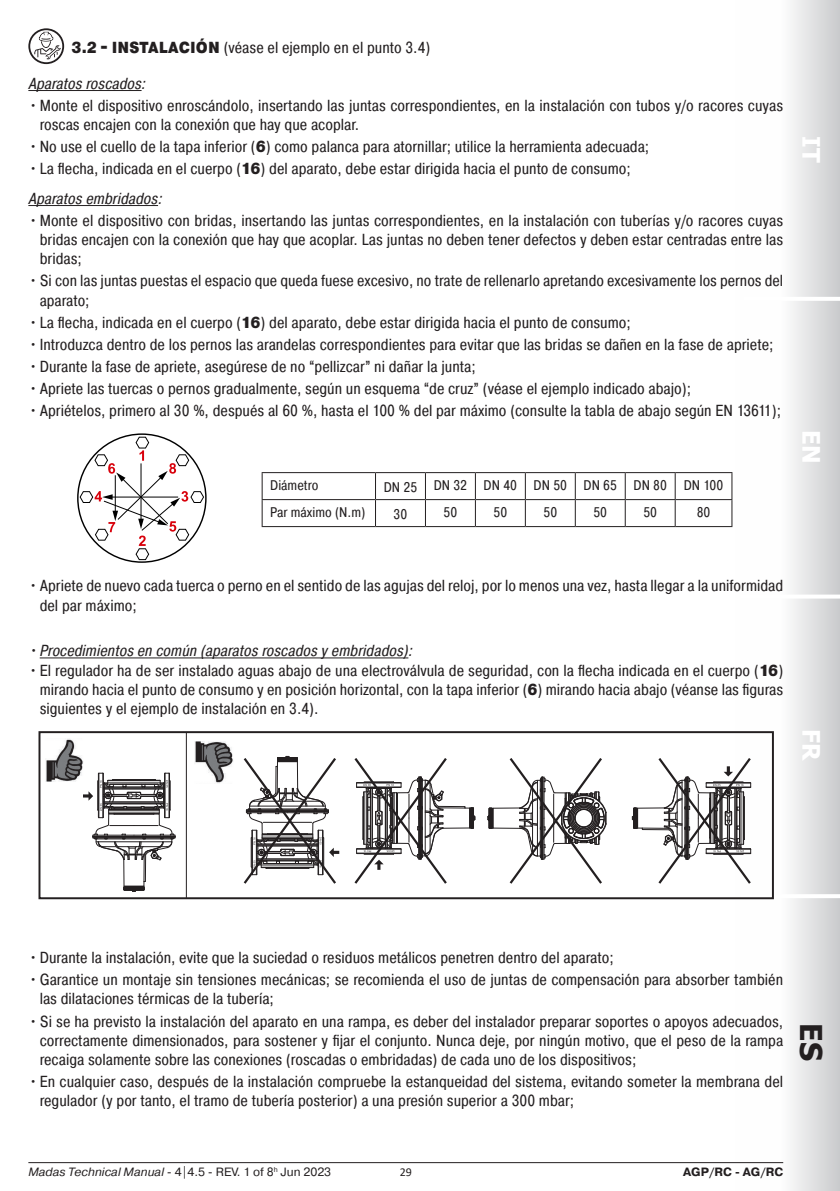
<style>
.page{position:relative;width:840px;height:1191px;background:#fff}
.page>*{position:absolute;margin:0;border:0;box-sizing:border-box;transform-origin:0 0}
.t1{font:700 30px "Tahoma";color:#231f20}
.t2{font:700 24px "Tahoma";color:#fff}
.t3{font:16px/19.2px "Pragmatica Cond";color:#231f20}
.t4{font:italic 16px "Pragmatica Cond";color:#231f20}
.t5{font:14px "Pragmatica Cond";color:#231f20}
.t6{font:12px "Pragmatica";color:#231f20}
.t7{font:700 12px "Pragmatica";color:#231f20}
.t8{font:12px "Calibri";color:#231f20}
.s1{font-weight:900}
.s2{font-style:italic}
</style>
<div class="page">
<div style="left:734px;top:0;width:105px;height:1191px;background:linear-gradient(to right,#fff,#d5d5d7)"></div>
<hr style="left:743px;top:297px;width:96px;height:4px;background:#fff">
<hr style="left:740px;top:594px;width:99px;height:4px;background:#fff">
<hr style="left:740px;top:894px;width:99px;height:4px;background:#fff">
<hr style="left:28px;top:1162px;width:754px;height:1px;background:#231f20">
<hr style="left:28px;top:90px;width:113px;height:1px;background:#231f20">
<hr style="left:28px;top:205px;width:130px;height:1px;background:#231f20">
<hr style="left:40px;top:657px;width:368px;height:1px;background:#231f20">
<svg style="left:28px;top:28px;width:36px;height:36px"></svg>
<svg style="left:30px;top:30px;width:32px;height:32px"></svg>
<svg style="left:34px;top:32px;width:27px;height:27px"></svg>
<svg style="left:79px;top:436px;width:125px;height:124px"></svg>
<hr style="left:261px;top:472px;width:114px;height:1px;background:#231f20">
<hr style="left:375px;top:472px;width:50px;height:1px;background:#231f20">
<hr style="left:425px;top:472px;width:50px;height:1px;background:#231f20">
<hr style="left:475px;top:472px;width:50px;height:1px;background:#231f20">
<hr style="left:525px;top:472px;width:50px;height:1px;background:#231f20">
<hr style="left:575px;top:472px;width:50px;height:1px;background:#231f20">
<hr style="left:625px;top:472px;width:49px;height:1px;background:#231f20">
<hr style="left:674px;top:472px;width:58px;height:1px;background:#231f20">
<hr style="left:261px;top:499px;width:114px;height:1px;background:#231f20">
<svg style="left:261px;top:473px;width:1px;height:53px"></svg>
<hr style="left:375px;top:499px;width:50px;height:1px;background:#231f20">
<svg style="left:375px;top:473px;width:1px;height:53px"></svg>
<hr style="left:425px;top:499px;width:50px;height:1px;background:#231f20">
<hr style="left:475px;top:499px;width:50px;height:1px;background:#231f20">
<svg style="left:474px;top:473px;width:1px;height:53px"></svg>
<hr style="left:525px;top:499px;width:50px;height:1px;background:#231f20">
<svg style="left:524px;top:473px;width:1px;height:53px"></svg>
<hr style="left:575px;top:499px;width:50px;height:1px;background:#231f20">
<svg style="left:574px;top:473px;width:1px;height:53px"></svg>
<hr style="left:625px;top:499px;width:49px;height:1px;background:#231f20">
<svg style="left:624px;top:473px;width:1px;height:53px"></svg>
<hr style="left:674px;top:499px;width:58px;height:1px;background:#231f20">
<svg style="left:674px;top:473px;width:1px;height:53px"></svg>
<svg style="left:731px;top:473px;width:1px;height:53px"></svg>
<hr style="left:261px;top:526px;width:114px;height:1px;background:#231f20">
<hr style="left:375px;top:526px;width:50px;height:1px;background:#231f20">
<hr style="left:425px;top:526px;width:50px;height:1px;background:#231f20">
<hr style="left:475px;top:526px;width:50px;height:1px;background:#231f20">
<hr style="left:525px;top:526px;width:50px;height:1px;background:#231f20">
<hr style="left:575px;top:526px;width:50px;height:1px;background:#231f20">
<hr style="left:625px;top:526px;width:49px;height:1px;background:#231f20">
<hr style="left:674px;top:526px;width:58px;height:1px;background:#231f20">
<div style="left:38px;top:731px;width:735px;height:168px;border:2px solid #231f20"></div>
<hr style="left:186px;top:732px;width:1px;height:166px;background:#231f20">
<svg style="left:83px;top:773px;width:93px;height:119px"></svg>
<img style="left:195px;top:741px;width:38px;height:43px">
<img style="left:46px;top:738px;width:38px;height:43px">
<svg style="left:243px;top:755px;width:96px;height:129px"></svg>
<svg style="left:354px;top:758px;width:121px;height:126px"></svg>
<svg style="left:487px;top:758px;width:119px;height:126px"></svg>
<svg style="left:631px;top:755px;width:121px;height:131px"></svg>
<p class="t3" style="left:72px;top:38px;width:360px"><span class="s1">3.2 - INSTALACIÓN</span> (véase el ejemplo en el punto 3.4)</p>
<p class="t4" style="left:28px;top:73px;width:119px">Aparatos roscados:</p>
<p class="t3" style="left:40px;top:96px;width:744px;text-indent:-11px">•Monte el dispositivo enroscándolo, insertando las juntas correspondientes, en la instalación con tubos y/o racores cuyas roscas encajen con la conexión que hay que acoplar.</p>
<p class="t3" style="left:28px;top:137px;width:622px">•No use el cuello de la tapa inferior (<span class="s1">6</span>) como palanca para atornillar; utilice la herramienta adecuada;</p>
<p class="t3" style="left:28px;top:159px;width:603px">•La flecha, indicada en el cuerpo (<span class="s1">16</span>) del aparato, debe estar dirigida hacia el punto de consumo;</p>
<p class="t4" style="left:28px;top:188px;width:135px">Aparatos embridados:</p>
<p class="t3" style="left:40px;top:211px;width:744px;text-align:justify;text-indent:-11px">•Monte el dispositivo con bridas, insertando las juntas correspondientes, en la instalación con tuberías y/o racores cuyas bridas encajen con la conexión que hay que acoplar. Las juntas no deben tener defectos y deben estar centradas entre las bridas;</p>
<p class="t3" style="left:40px;top:271px;width:744px;text-indent:-11px">•Si con las juntas puestas el espacio que queda fuese excesivo, no trate de rellenarlo apretando excesivamente los pernos del aparato;</p>
<p class="t3" style="left:28px;top:312px;width:603px">•La flecha, indicada en el cuerpo (<span class="s1">16</span>) del aparato, debe estar dirigida hacia el punto de consumo;</p>
<p class="t3" style="left:28px;top:334px;width:746px">•Introduzca dentro de los pernos las arandelas correspondientes para evitar que las bridas se dañen en la fase de apriete;</p>
<p class="t3" style="left:28px;top:356px;width:448px">•Durante la fase de apriete, asegúrese de no “pellizcar” ni dañar la junta;</p>
<p class="t3" style="left:28px;top:379px;width:664px">•Apriete las tuercas o pernos gradualmente, según un esquema “de cruz” (véase el ejemplo indicado abajo);</p>
<p class="t3" style="left:28px;top:401px;width:753px">•Apriételos, primero al 30 %, después al 60 %, hasta el 100 % del par máximo (consulte la tabla de abajo según EN 13611);</p>
<p class="t5" style="left:270px;top:477px;width:50px">Diámetro</p>
<p class="t5" style="left:383px;top:478px;width:35px">DN 25</p>
<p class="t5" style="left:433px;top:477px;width:35px">DN 32</p>
<p class="t5" style="left:483px;top:477px;width:35px">DN 40</p>
<p class="t5" style="left:533px;top:477px;width:35px">DN 50</p>
<p class="t5" style="left:583px;top:477px;width:35px">DN 65</p>
<p class="t5" style="left:633px;top:477px;width:35px">DN 80</p>
<p class="t5" style="left:683px;top:477px;width:41px">DN 100</p>
<p class="t5" style="left:270px;top:504px;width:97px">Par máximo (N.m)</p>
<p class="t5" style="left:393px;top:505px;width:15px">30</p>
<p class="t5" style="left:443px;top:504px;width:15px">50</p>
<p class="t5" style="left:493px;top:504px;width:15px">50</p>
<p class="t5" style="left:543px;top:504px;width:15px">50</p>
<p class="t5" style="left:593px;top:504px;width:15px">50</p>
<p class="t5" style="left:643px;top:504px;width:15px">50</p>
<p class="t5" style="left:696px;top:504px;width:15px">80</p>
<h2 class="t2" style="left:827px;top:136px;width:28px;rotate:90deg">IT</h2>
<h2 class="t2" style="left:827px;top:430px;width:35px;rotate:90deg">EN</h2>
<p class="t3" style="left:40px;top:576px;width:744px;text-indent:-11px">•Apriete de nuevo cada tuerca o perno en el sentido de las agujas del reloj, por lo menos una vez, hasta llegar a la uniformidad del par máximo;</p>
<p class="t4" style="left:28px;top:641px;width:385px">•Procedimientos en común (aparatos roscados y embridados):</p>
<p class="t3" style="left:40px;top:660px;width:744px;text-align:justify;text-indent:-11px">•El regulador ha de ser instalado aguas abajo de una electroválvula de seguridad, con la flecha indicada en el cuerpo (<span class="s1">16</span>) mirando hacia el punto de consumo y en posición horizontal, con la tapa inferior (<span class="s1">6</span>) mirando hacia abajo (véanse las figuras siguientes y el ejemplo de instalación en 3.4).</p>
<h2 class="t2" style="left:827px;top:728px;width:33px;rotate:90deg">FR</h2>
<p class="t3" style="left:28px;top:948px;width:586px">•Durante la instalación, evite que la suciedad o residuos metálicos penetren dentro del aparato;</p>
<p class="t3" style="left:40px;top:970px;width:744px;text-indent:-11px">•Garantice un montaje sin tensiones mecánicas; se recomienda el uso de juntas de compensación para absorber también las dilataciones térmicas de la tubería;</p>
<p class="t3" style="left:40px;top:1011px;width:744px;text-align:justify;text-indent:-11px">•Si se ha previsto la instalación del aparato en una rampa, es deber del instalador preparar soportes o apoyos adecuados, correctamente dimensionados, para sostener y fijar el conjunto. Nunca deje, por ningún motivo, que el peso de la rampa recaiga solamente sobre las conexiones (roscadas o embridadas) de cada uno de los dispositivos;</p>
<p class="t3" style="left:40px;top:1071px;width:744px;text-indent:-11px">•En cualquier caso, después de la instalación compruebe la estanqueidad del sistema, evitando someter la membrana del regulador (y por tanto, el tramo de tubería posterior) a una presión superior a 300 mbar;</p>
<h1 class="t1" style="left:831px;top:1023px;width:39px;rotate:90deg">ES</h1>
<p class="t6" style="left:28px;top:1164px;width:304px"><span class="s2">Madas Technical Manual</span> - 4|4.5 - REV. 1 of 8<sup>h</sup> Jun 2023</p>
<p class="t7" style="left:682px;top:1164px;width:101px">AGP/RC - AG/RC</p>
<p class="t8" style="left:399px;top:1163px;width:14px">29</p>
</div>
